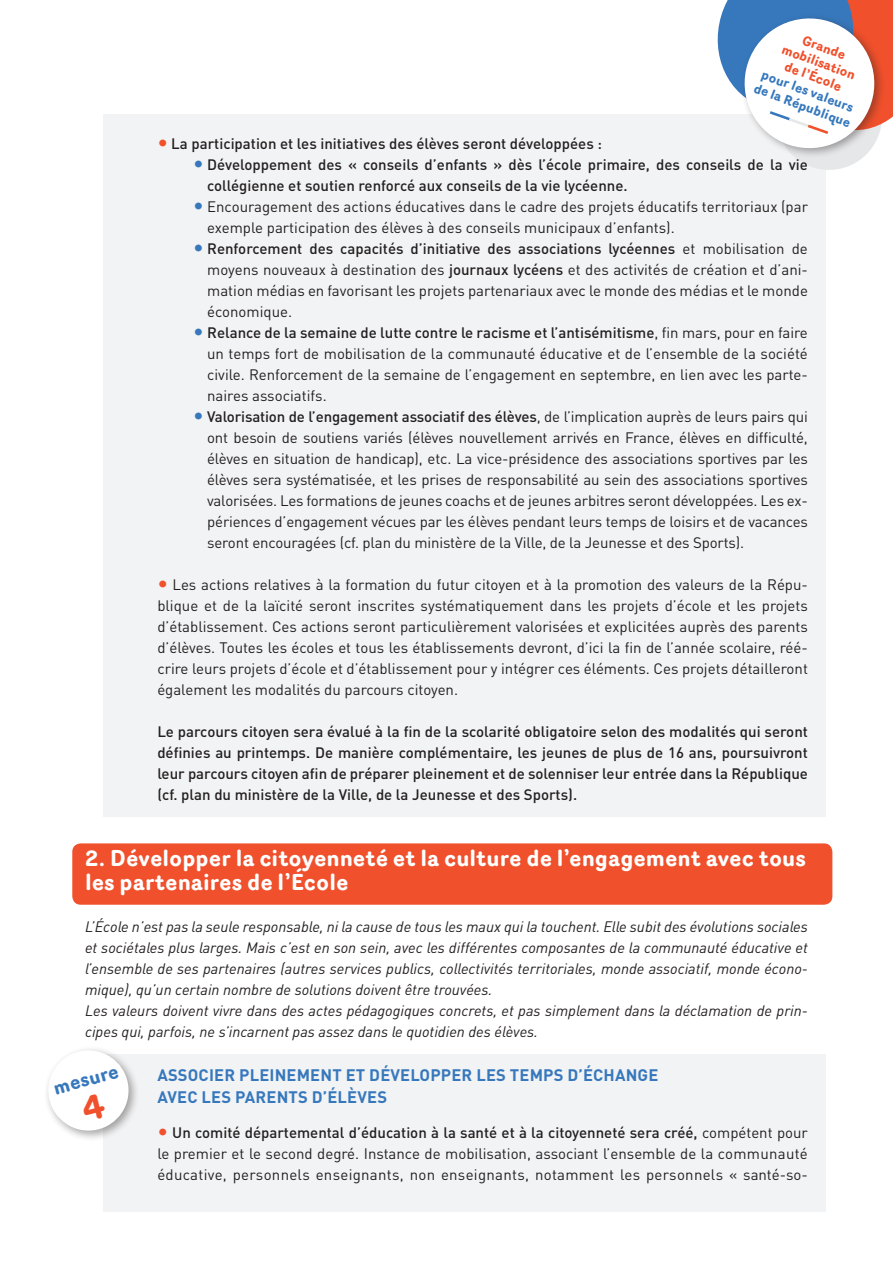
<style>
.page{position:relative;width:893px;height:1263px;background:#fff}
.page>*{position:absolute;margin:0;border:0;box-sizing:border-box;transform-origin:0 0}
.t1{font:700 22.5px/24px "Router";color:#fff}
.t2{font:700 19.35px "Router";color:#3778bd}
.t3{font:700 16.5px/22.5px "DIN Pro";letter-spacing:.01em;color:#3778bd}
.t4{font:15px/21px "DIN Pro";color:#231f20;text-align:justify}
.t5{font:italic 15px/21px "DIN Pro";color:#231f20}
.t6{font:500 15px/21px "DIN Pro";color:#231f20}
.t7{font:700 13.35px/15.5px "Router";color:#3778bd}
.t8{font:700 13.35px/15.5px "Router";color:#f0502b;text-align:center}
.s1{font-size:21px;color:#f0502b}
.s2{font-size:21px;color:#3778bd}
.s3{font-weight:500;font-size:21px;color:#3778bd}
.s4{font-weight:500}
.s5{font-weight:500;font-size:21px;color:#f0502b}
</style>
<div class="page">
<div style="left:103px;top:1054px;width:723px;height:158px;background:#f2f3f4"></div>
<div style="left:103px;top:114px;width:723px;height:702px;background:#f2f3f4"></div>
<div style="left:72px;top:843px;width:760px;height:62px;background:#f0502b;border-radius:9px"></div>
<div style="left:43px;top:1045px;width:97px;height:97px;background:#231f20;opacity:.4"></div>
<div style="left:48px;top:1050px;width:81px;height:80px;background:#fff;border-radius:50%"></div>
<svg style="left:717px;top:0;width:176px;height:170px"></svg>
<p class="t8" style="left:791px;top:26px;width:79px;rotate:21deg">Grande mobilisation de l’École</p>
<p class="t7" style="left:763px;top:65px;width:104px;rotate:21deg">pour les valeurs de la République</p>
<p class="t6" style="left:157px;top:132px;width:446px"><span class="s1">•</span> La participation et les initiatives des élèves seront développées :</p>
<p class="t6" style="left:207px;top:153px;width:602px;text-indent:-14px"><span class="s2">•</span> Développement des « conseils d’enfants » dès l’école primaire, des conseils de la vie collégienne et soutien renforcé aux conseils de la vie lycéenne.</p>
<p class="t4" style="left:207px;top:195px;width:602px;text-indent:-14px"><span class="s3">•</span> Encouragement des actions éducatives dans le cadre des projets éducatifs territoriaux (par exemple participation des élèves à des conseils municipaux d’enfants).</p>
<p class="t4" style="left:207px;top:237px;width:602px;text-indent:-14px"><span class="s3">•</span> <span class="s4">Renforcement des capacités d’initiative des associations lycéennes</span> et mobilisation de moyens nouveaux à destination des <span class="s4">journaux lycéens</span> et des activités de création et d’ani&shy;mation médias en favorisant les projets partenariaux avec le monde des médias et le monde économique.</p>
<p class="t4" style="left:207px;top:321px;width:602px;text-indent:-14px"><span class="s3">•</span> <span class="s4">Relance de la semaine de lutte contre le racisme et l’antisémitisme</span>, fin mars, pour en faire un temps fort de mobilisation de la communauté éducative et de l’ensemble de la société civile. Renforcement de la semaine de l’engagement en septembre, en lien avec les parte&shy;naires associatifs.</p>
<p class="t4" style="left:207px;top:405px;width:602px;text-indent:-14px"><span class="s3">•</span> <span class="s4">Valorisation de l’engagement associatif des élèves</span>, de l’implication auprès de leurs pairs qui ont besoin de soutiens variés (élèves nouvellement arrivés en France, élèves en difficulté, élèves en situation de handicap), etc. La vice-présidence des associations sportives par les élèves sera systématisée, et les prises de responsabilité au sein des associations sportives valorisées. Les formations de jeunes coachs et de jeunes arbitres seront développées. Les ex&shy;périences d’engagement vécues par les élèves pendant leurs temps de loisirs et de vacances seront encouragées (cf. plan du ministère de la Ville, de la Jeunesse et des Sports).</p>
<p class="t4" style="left:157px;top:573px;width:652px"><span class="s5">•</span> Les actions relatives à la formation du futur citoyen et à la promotion des valeurs de la Répu&shy;blique et de la laïcité seront inscrites systématiquement dans les projets d’école et les projets d’établissement. Ces actions seront particulièrement valorisées et explicitées auprès des parents d’élèves. Toutes les écoles et tous les établissements devront, d’ici la fin de l’année scolaire, réé&shy;crire leurs projets d’école et d’établissement pour y intégrer ces éléments. Ces projets détailleront également les modalités du parcours citoyen.</p>
<p class="t6" style="left:157px;top:720px;width:652px;text-align:justify">Le parcours citoyen sera évalué à la fin de la scolarité obligatoire selon des modalités qui seront définies au printemps. De manière complémentaire, les jeunes de plus de 16 ans, poursuivront leur parcours citoyen afin de préparer pleinement et de solenniser leur entrée dans la République (cf. plan du ministère de la Ville, de la Jeunesse et des Sports).</p>
<h1 class="t1" style="left:85px;top:845px;width:723px">2. Développer la citoyenneté et la culture de l’engagement avec tous les partenaires de l’École</h1>
<p class="t5" style="left:85px;top:916px;width:724px">L’École n’est pas la seule responsable, ni la cause de tous les maux qui la touchent. Elle subit des évolutions sociales et sociétales plus larges. Mais c’est en son sein, avec les différentes composantes de la communauté éducative et l’ensemble de ses partenaires (autres services publics, collectivités territoriales, monde associatif, monde écono&shy;mique), qu’un certain nombre de solutions doivent être trouvées.<br>Les valeurs doivent vivre dans des actes pédagogiques concrets, et pas simplement dans la déclamation de prin&shy;cipes qui, parfois, ne s’incarnent pas assez dans le quotidien des élèves.</p>
<p class="t3" style="left:157px;top:1063px;width:502px">ASSOCIER PLEINEMENT ET DÉVELOPPER LES TEMPS D’ÉCHANGE<br>AVEC LES PARENTS D’ÉLÈVES</p>
<p class="t4" style="left:157px;top:1121px;width:652px"><span class="s5">•</span> <span class="s4">Un comité départemental d’éducation à la santé et à la citoyenneté sera créé,</span> compétent pour le premier et le second degré. Instance de mobilisation, associant l’ensemble de la communauté éducative, personnels enseignants, non enseignants, notamment les personnels « santé-so-</p>
<p class="t2" style="left:50px;top:1073px;width:68px;rotate:-15deg">mesure</p>
</div>
